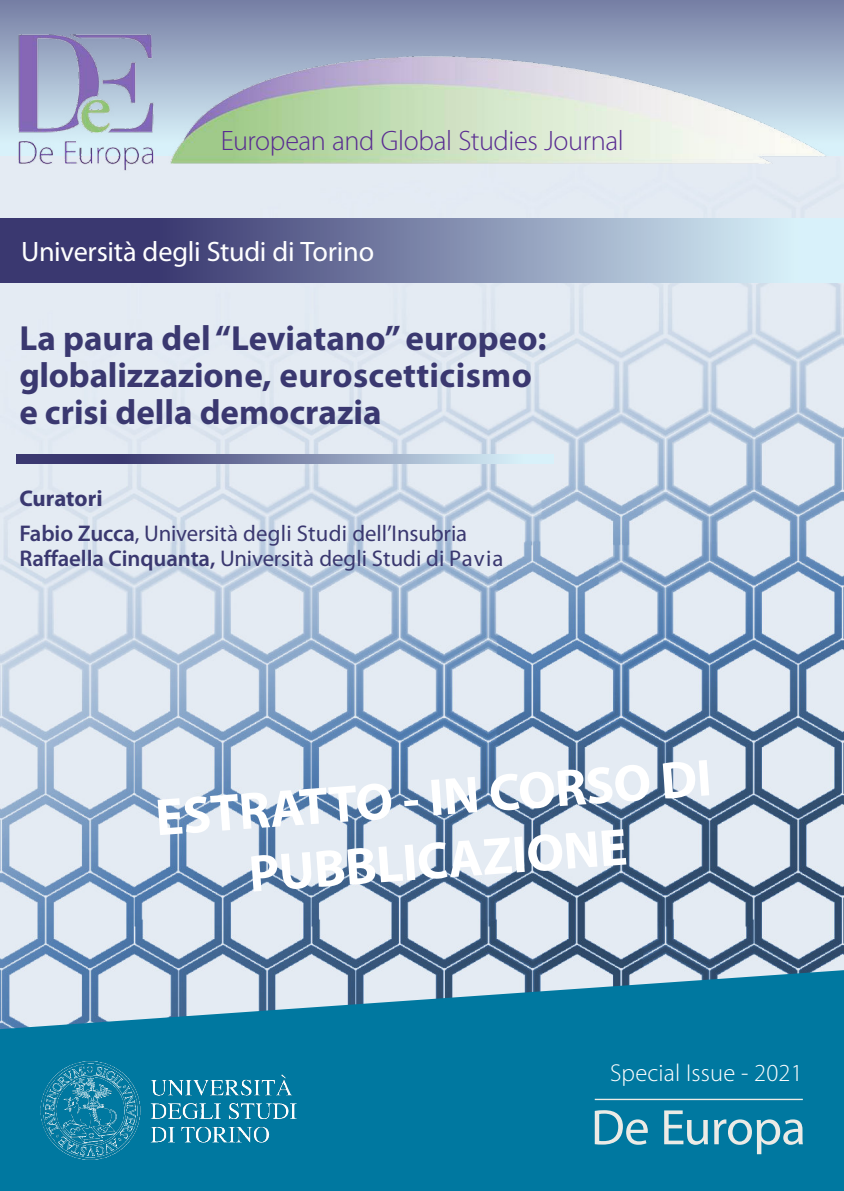
<style>
.page{position:relative;width:844px;height:1191px;background:#fff}
.page>*{position:absolute;margin:0;border:0;box-sizing:border-box;transform-origin:0 0}
.t1{font:700 52.5px/63px "Myriad Pro";color:#fff;text-align:center}
.t2{font:700 35px/36.8px "Myriad Pro";color:#3a3870}
.t3{font:300 28.18px "Myriad Pro";letter-spacing:-.015em;color:#592c91}
.t4{font:28.18px "Myriad Pro";letter-spacing:-.01em;color:#fff}
.t5{font:300 24.5px "Myriad Pro";letter-spacing:.01em;color:#fff}
.t6{font:22.75px/35px "Myriad Pro";letter-spacing:-.005em;color:#3a3870}
.s1{font-weight:700}
.s2{font-weight:600}
</style>
<div class="page">
<div style="left:0;top:0;width:843px;height:157px;background:linear-gradient(to bottom,#767fa4,#e0faff)"></div>
<img style="left:0;top:157px;width:843px;height:812px">
<svg style="left:0;top:969px;width:843px;height:222px;background:#2086aa"></svg>
<img style="left:88px;top:1061px;width:53px;height:92px">
<img style="left:12px;top:25px;width:818px;height:148px">
<svg style="left:0;top:218px;width:843px;height:65px;background:#7e88ab"></svg>
<svg style="left:17px;top:454px;width:536px;height:10px;background:#7d87aa"></svg>
<hr style="left:594px;top:1098px;width:208px;height:2px;background:#ecebe6">
<svg style="left:594px;top:1110px;width:208px;height:44px;background:#3893b0"></svg>
<p class="t3" style="left:221px;top:129px;width:404px">European and Global Studies Journal</p>
<p class="t4" style="left:21px;top:240px;width:354px">Università degli Studi di Torino</p>
<h2 class="t2" style="left:19px;top:323px;width:528px">La paura del “Leviatano” europeo: globalizzazione, euroscetticismo e crisi della democrazia</h2>
<p class="t6" style="left:19px;top:483px;width:449px"><span class="s1">Curatori<br></span><span class="s2">Fabio Zucca</span>, Università degli Studi dell’Insubria</p>
<p class="t6" style="left:19px;top:543px;width:485px"><span class="s2">Raffaella Cinquanta,</span> Università degli Studi di Pavia</p>
<h1 class="t1" style="left:153px;top:790px;width:559px;rotate:-4deg">ESTRATTO - IN CORSO DI<br>PUBBLICAZIONE</h1>
<p class="t5" style="left:610px;top:1062px;width:194px">Special Issue - 2021</p>
</div>
